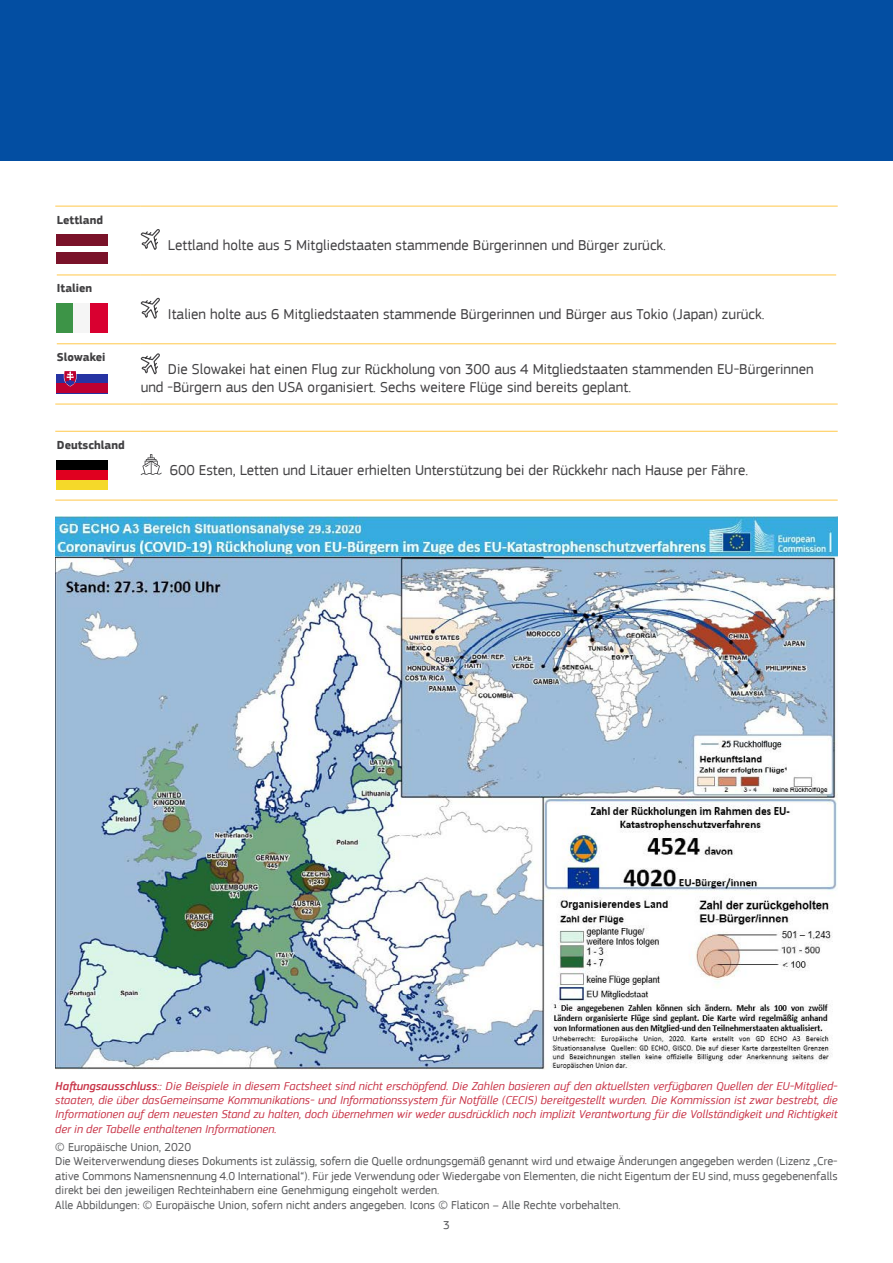
<style>
.page{position:relative;width:893px;height:1263px;background:#fff}
.page>*{position:absolute;margin:0;border:0;box-sizing:border-box;transform-origin:0 0}
.t1{font:15px/18px "EC Square Sans Pro";color:#414042}
.t2{font:12px/14.4px "EC Square Sans Pro";color:#58595b}
.t3{font:italic 12px/14.4px "EC Square Sans Pro";color:#c83347;text-align:justify}
.t4{font:700 12px "EC Square Sans Pro";color:#414042}
.s1{font-weight:500}
</style>
<div class="page">
<div style="left:0;top:0;width:893px;height:160px;background:#034ea2"></div>
<hr style="left:55px;top:206px;width:85px;height:1px;background:#ffd167">
<hr style="left:140px;top:206px;width:698px;height:1px;background:#ffd167">
<hr style="left:57px;top:274px;width:83px;height:2px;background:#ffd167">
<hr style="left:140px;top:274px;width:696px;height:2px;background:#ffd167">
<hr style="left:57px;top:343px;width:83px;height:1px;background:#ffd167">
<hr style="left:140px;top:343px;width:696px;height:1px;background:#ffd167">
<hr style="left:55px;top:403px;width:85px;height:2px;background:#ffd167">
<hr style="left:140px;top:403px;width:698px;height:2px;background:#ffd167">
<div style="left:57px;top:235px;width:51px;height:29px;background:#7a1229"></div>
<div style="left:57px;top:246px;width:51px;height:6px;background:#fff"></div>
<svg style="left:140px;top:229px;width:20px;height:21px"></svg>
<div style="left:57px;top:303px;width:17px;height:30px;background:#3d9447"></div>
<div style="left:74px;top:303px;width:17px;height:30px;background:#f5f5f5"></div>
<div style="left:91px;top:303px;width:17px;height:30px;background:#d90030"></div>
<svg style="left:140px;top:297px;width:20px;height:22px"></svg>
<div style="left:57px;top:374px;width:51px;height:19px;background:#2633a3"></div>
<div style="left:57px;top:383px;width:51px;height:10px;background:#bd0030"></div>
<svg style="left:63px;top:371px;width:14px;height:15px"></svg>
<svg style="left:140px;top:353px;width:20px;height:22px"></svg>
<hr style="left:55px;top:431px;width:85px;height:1px;background:#ffd167">
<hr style="left:140px;top:431px;width:698px;height:1px;background:#ffd167">
<hr style="left:55px;top:499px;width:85px;height:2px;background:#ffd167">
<hr style="left:140px;top:499px;width:698px;height:2px;background:#ffd167">
<div style="left:57px;top:460px;width:51px;height:10px;background:#000"></div>
<div style="left:57px;top:470px;width:51px;height:10px;background:#e0001f"></div>
<div style="left:57px;top:480px;width:51px;height:9px;background:#f5d929"></div>
<svg style="left:141px;top:454px;width:21px;height:21px"></svg>
<img style="left:55px;top:516px;width:783px;height:553px">
<p class="t4" style="left:57px;top:212px;width:48px">Lettland</p>
<p class="t4" style="left:57px;top:281px;width:37px">Italien</p>
<p class="t4" style="left:57px;top:350px;width:50px">Slowakei</p>
<p class="t1" style="left:168px;top:236px;width:499px">Lettland holte aus 5 Mitgliedstaaten stammende Bürgerinnen und Bürger zurück.</p>
<p class="t1" style="left:168px;top:305px;width:598px">Italien holte aus 6 Mitgliedstaaten stammende Bürgerinnen und Bürger aus Tokio (Japan) zurück.</p>
<p class="t1" style="left:141px;top:360px;width:674px;text-indent:27px">Die Slowakei hat einen Flug zur Rückholung von 300 aus 4 Mitgliedstaaten stammenden EU-Bürgerinnen und -Bürgern aus den USA organisiert. Sechs weitere Flüge sind bereits geplant.</p>
<p class="t4" style="left:57px;top:438px;width:69px">Deutschland</p>
<p class="t1" style="left:170px;top:461px;width:580px">600 Esten, Letten und Litauer erhielten Unterstützung bei der Rückkehr nach Hause per Fähre.</p>
<p class="t3" style="left:55px;top:1078px;width:784px"><span class="s1">Haftungsausschluss</span>:: Die Beispiele in diesem Factsheet sind nicht erschöpfend. Die Zahlen basieren auf den aktuellsten verfügbaren Quellen der EU-Mitglied&shy;staaten, die über dasGemeinsame Kommunikations- und Informationssystem für Notfälle (CECIS) bereitgestellt wurden. Die Kommission ist zwar bestrebt, die Informationen auf dem neuesten Stand zu halten, doch übernehmen wir weder ausdrücklich noch implizit Verantwortung für die Vollständigkeit und Richtigkeit der in der Tabelle enthaltenen Informationen.</p>
<p class="t2" style="left:55px;top:1140px;width:784px">© Europäische Union, 2020<br>Die Weiterverwendung dieses Dokuments ist zulässig, sofern die Quelle ordnungsgemäß genannt wird und etwaige Änderungen angegeben werden (Lizenz „Cre&shy;ative Commons Namensnennung 4.0 International“). Für jede Verwendung oder Wiedergabe von Elementen, die nicht Eigentum der EU sind, muss gegebenenfalls direkt bei den jeweiligen Rechteinhabern eine Genehmigung eingeholt werden.<br>Alle Abbildungen: © Europäische Union, sofern nicht anders angegeben. Icons © Flaticon – Alle Rechte vorbehalten.</p>
<p class="t2" style="left:443px;top:1217px;width:8px">3</p>
</div>
